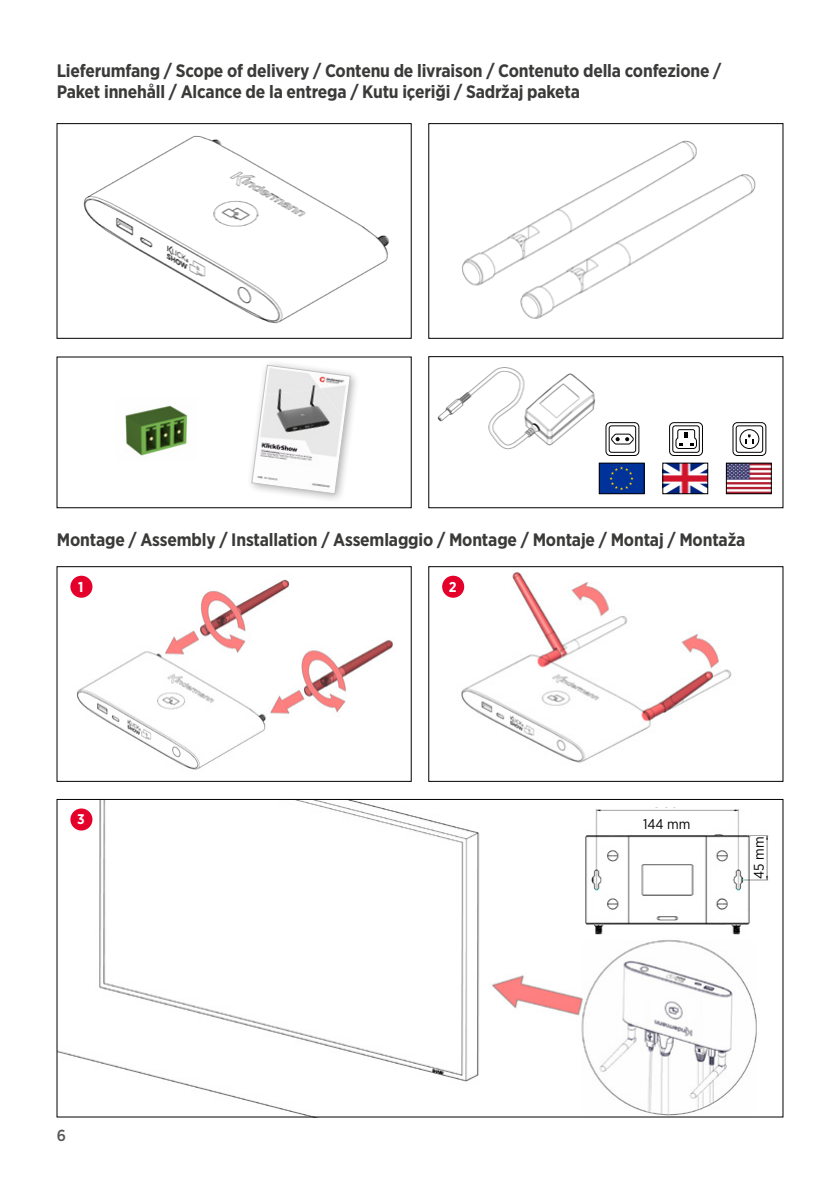
<style>
.page{position:relative;width:840px;height:1191px;background:#fff}
.page>*{position:absolute;margin:0;border:0;box-sizing:border-box;transform-origin:0 0}
.t1{font:700 18px/21.6px "Gotham Narrow";letter-spacing:-.01em;color:#3a3a39}
.t2{font:500 16px "Gotham Narrow";color:#565655}
.t3{font:700 14.4px "Gotham Narrow";color:#fff}
.t4{font:14px "Gotham Narrow";color:#000}
.t5{font:700 14px "Gotham Narrow";color:#fff}
</style>
<div class="page">
<img style="left:83px;top:135px;width:307px;height:189px">
<div style="left:57px;top:123px;width:354px;height:215px;border:1px solid #000"></div>
<img style="left:462px;top:140px;width:294px;height:179px">
<div style="left:428px;top:123px;width:354px;height:215px;border:1px solid #000"></div>
<div style="left:428px;top:356px;width:354px;height:152px;border:1px solid #000"></div>
<img style="left:125px;top:405px;width:63px;height:51px">
<div style="left:246px;top:360px;width:114px;height:144px;background:#000;opacity:.33"></div>
<svg style="left:251px;top:365px;width:99px;height:129px"></svg>
<img style="left:70px;top:575px;width:323px;height:195px">
<div style="left:57px;top:566px;width:354px;height:215px;border:1px solid #000"></div>
<img style="left:442px;top:572px;width:290px;height:191px">
<div style="left:428px;top:566px;width:354px;height:215px;border:1px solid #000"></div>
<div style="left:70px;top:576px;width:22px;height:22px;background:#e4002b;border-radius:50%"></div>
<div style="left:442px;top:576px;width:22px;height:22px;background:#e4002b;border-radius:50%"></div>
<img style="left:59px;top:801px;width:698px;height:314px">
<div style="left:70px;top:808px;width:22px;height:22px;background:#e4002b;border-radius:50%"></div>
<img style="left:563px;top:807px;width:206px;height:127px">
<div style="left:632px;top:813px;width:68px;height:19px;background:#fff"></div>
<div style="left:750px;top:836px;width:15px;height:43px;background:#fff"></div>
<img style="left:600px;top:465px;width:42px;height:27px">
<div style="left:598px;top:463px;width:46px;height:31px;border:1px solid #000"></div>
<img style="left:664px;top:465px;width:41px;height:27px">
<div style="left:662px;top:463px;width:45px;height:31px;border:1px solid #000"></div>
<img style="left:727px;top:465px;width:42px;height:27px">
<div style="left:725px;top:463px;width:46px;height:31px;border:1px solid #000"></div>
<img style="left:437px;top:367px;width:159px;height:83px">
<div style="left:608px;top:425px;width:27px;height:27px;border:1px solid #030304;border-radius:2px"></div>
<div style="left:605px;top:422px;width:33px;height:34px;border:1px solid #030304;border-radius:4px"></div>
<svg style="left:611px;top:433px;width:23px;height:11px"></svg>
<div style="left:672px;top:425px;width:27px;height:27px;border:1px solid #030304;border-radius:3px"></div>
<div style="left:669px;top:422px;width:33px;height:34px;border:1px solid #030304;border-radius:4px"></div>
<svg style="left:675px;top:429px;width:21px;height:20px"></svg>
<div style="left:739px;top:429px;width:19px;height:20px;border:1px solid #030304;border-radius:50%"></div>
<div style="left:735px;top:425px;width:27px;height:27px;border:1px solid #030304;border-radius:2px"></div>
<div style="left:732px;top:422px;width:33px;height:34px;border:1px solid #030304;border-radius:4px"></div>
<svg style="left:745px;top:434px;width:6px;height:10px"></svg>
<p class="t1" style="left:57px;top:59px;width:666px">Lieferumfang / Scope of delivery / Contenu de livraison / Contenuto della confezione /<br>Paket innehåll / Alcance de la entrega / Kutu içeriği / Sadržaj paketa</p>
<p class="t1" style="left:57px;top:528px;width:689px">Montage / Assembly / Installation / Assemlaggio / Montage / Montaje / Montaj / Montaža</p>
<p class="t3" style="left:78px;top:577px;width:7px">1</p>
<p class="t3" style="left:448px;top:577px;width:9px">2</p>
<p class="t5" style="left:77px;top:810px;width:9px">3</p>
<p class="t4" style="left:642px;top:815px;width:49px">144 mm</p>
<p class="t4" style="left:749px;top:879px;width:44px;rotate:-90deg">45 mm</p>
<p class="t2" style="left:57px;top:1125px;width:11px">6</p>
</div>
